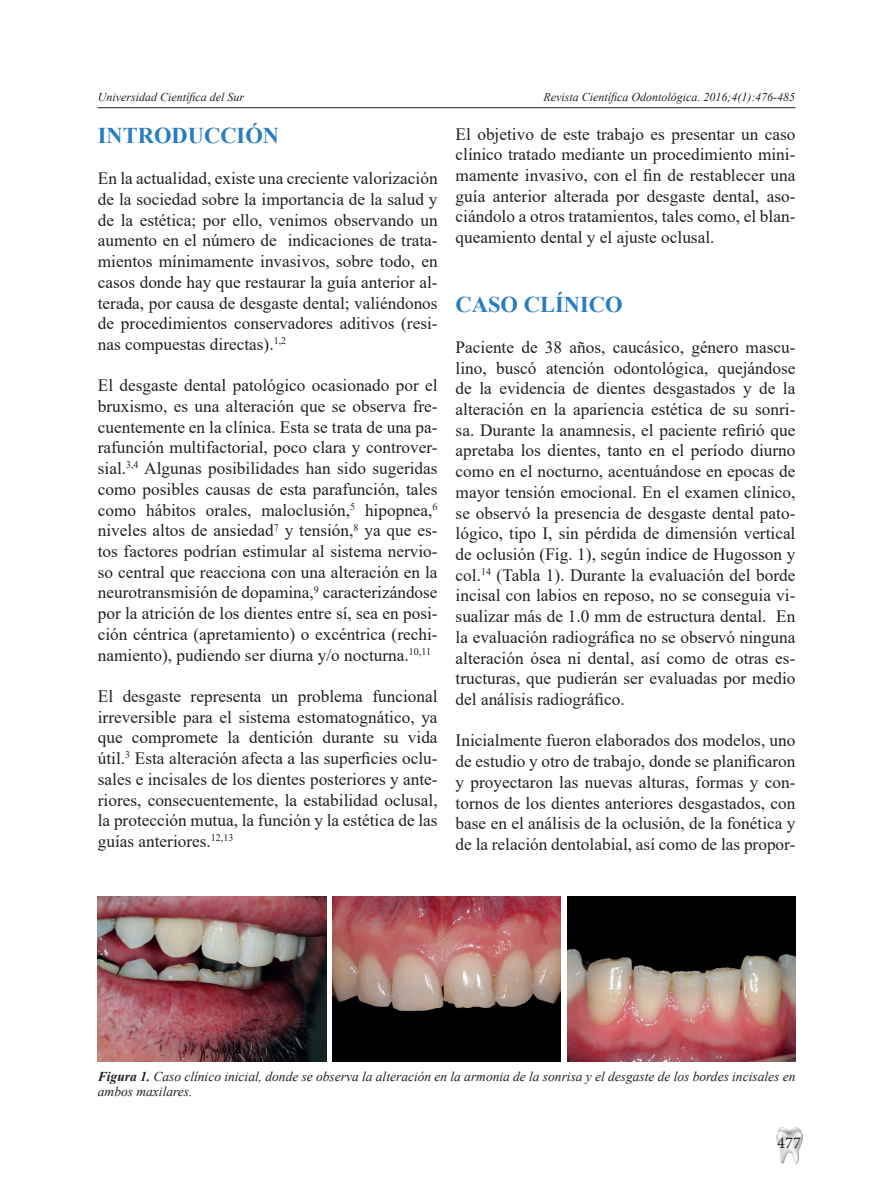
<style>
.page{position:relative;width:872px;height:1191px;background:#fff}
.page>*{position:absolute;margin:0;border:0;box-sizing:border-box;transform-origin:0 0}
.t1{font:700 22.5px "Times New Roman";color:#277dc1}
.t2{font:17.25px/20.7px "Times New Roman";color:#231f20;text-align:justify}
.t3{font:16.5px "Minion Pro";color:#231f20}
.t4{font:italic 13.5px/15.5px "Times New Roman";color:#231f20}
.t5{font:italic 12px "Times New Roman";color:#231f20}
.s1{font-weight:700}
</style>
<div class="page">
<img style="left:776px;top:1127px;width:26px;height:36px">
<hr style="left:98px;top:107px;width:697px;height:1px;background:#231f20">
<img style="left:332px;top:896px;width:229px;height:165px">
<img style="left:98px;top:896px;width:228px;height:165px">
<img style="left:567px;top:896px;width:228px;height:165px">
<p class="t5" style="left:98px;top:89px;width:148px">Universidad Científica del Sur</p>
<p class="t5" style="left:543px;top:88px;width:253px">Revista Científica Odontológica. 2016;4(1):476-485</p>
<h1 class="t1" style="left:98px;top:119px;width:183px">INTRODUCCIÓN</h1>
<p class="t2" style="left:98px;top:168px;width:341px">En la actualidad, existe una creciente valorización de la sociedad sobre la importancia de la salud y de la estética; por ello, venimos observando un aumento en el número de indicaciones de trata&shy;mientos mínimamente invasivos, sobre todo, en casos donde hay que restaurar la guía anterior al&shy;terada, por causa de desgaste dental; valiéndonos de procedimientos conservadores aditivos (resi&shy;nas compuestas directas).<sup>1,2</sup></p>
<p class="t2" style="left:98px;top:375px;width:341px">El desgaste dental patológico ocasionado por el bruxismo, es una alteración que se observa fre&shy;cuentemente en la clínica. Esta se trata de una pa&shy;rafunción multifactorial, poco clara y controver&shy;sial.<sup>3,4</sup> Algunas posibilidades han sido sugeridas como posibles causas de esta parafunción, tales como hábitos orales, maloclusión,<sup>5</sup> hipopnea,<sup>6 </sup>niveles altos de ansiedad<sup>7</sup> y tensión,<sup>8</sup> ya que es&shy;tos factores podrían estimular al sistema nervio&shy;so central que reacciona con una alteración en la neurotransmisión de dopamina,<sup>9</sup> caracterizándose por la atrición de los dientes entre sí, sea en posi&shy;ción céntrica (apretamiento) o excéntrica (rechi&shy;namiento), pudiendo ser diurna y/o nocturna.<sup>10,11</sup></p>
<p class="t2" style="left:98px;top:685px;width:341px">El desgaste representa un problema funcional irreversible para el sistema estomatognático, ya que compromete la dentición durante su vida útil.<sup>3</sup> Esta alteración afecta a las superficies oclu&shy;sales e incisales de los dientes posteriores y ante&shy;riores, consecuentemente, la estabilidad oclusal, la protección mutua, la función y la estética de las guías anteriores.<sup>12,13</sup></p>
<p class="t2" style="left:455px;top:123px;width:341px">El objetivo de este trabajo es presentar un caso clínico tratado mediante un procedimiento mini&shy;mamente invasivo, con el fin de restablecer una guía anterior alterada por desgaste dental, aso&shy;ciándolo a otros tratamientos, tales como, el blan&shy;queamiento dental y el ajuste oclusal.</p>
<h1 class="t1" style="left:455px;top:288px;width:168px">CASO CLÍNICO</h1>
<p class="t2" style="left:455px;top:336px;width:341px">Paciente de 38 años, caucásico, género mascu&shy;lino, buscó atención odontológica, quejándose de la evidencia de dientes desgastados y de la alteración en la apariencia estética de su sonri&shy;sa. Durante la anamnesis, el paciente refirió que apretaba los dientes, tanto en el período diurno como en el nocturno, acentuándose en epocas de mayor tensión emocional. En el examen clínico, se observó la presencia de desgaste dental pato&shy;lógico, tipo I, sin pérdida de dimensión vertical de oclusión (Fig. 1), según indice de Hugosson y col.<sup>14</sup> (Tabla 1). Durante la evaluación del borde incisal con labios en reposo, no se conseguia vi&shy;sualizar más de 1.0 mm de estructura dental. En la evaluación radiográfica no se observó ninguna alteración ósea ni dental, así como de otras es&shy;tructuras, que pudierán ser evaluadas por medio del análisis radiográfico.</p>
<p class="t2" style="left:455px;top:729px;width:341px">Inicialmente fueron elaborados dos modelos, uno de estudio y otro de trabajo, donde se planificaron y proyectaron las nuevas alturas, formas y con&shy;tornos de los dientes anteriores desgastados, con base en el análisis de la oclusión, de la fonética y de la relación dentolabial, así como de las propor-</p>
<p class="t4" style="left:98px;top:1068px;width:699px"><span class="s1">Figura 1.</span> Caso clínico inicial, donde se observa la alteración en la armonia de la sonrisa y el desgaste de los bordes incisales en ambos maxilares.</p>
<p class="t3" style="left:777px;top:1132px;width:25px">477</p>
</div>
